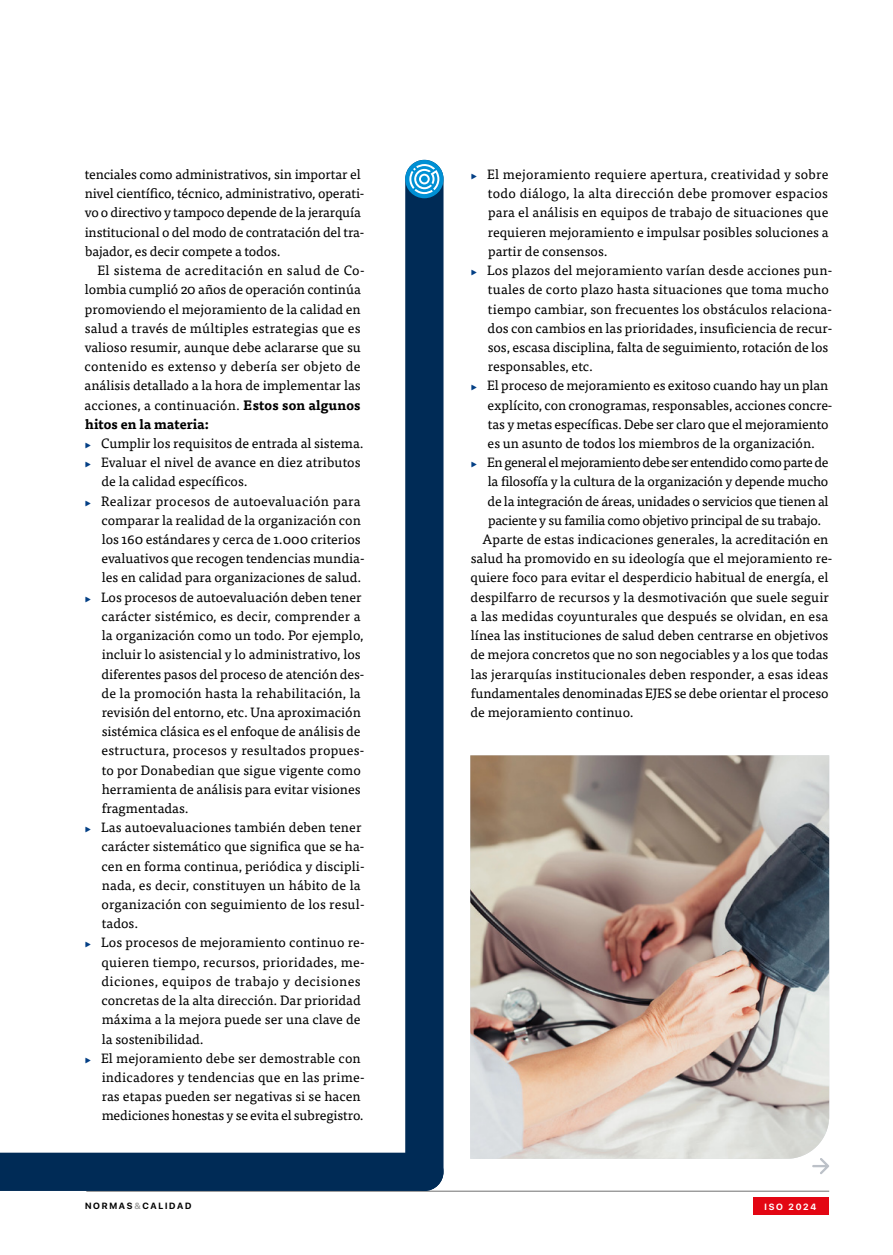
<style>
.page{position:relative;width:893px;height:1255px;background:#fff}
.page>*{position:absolute;margin:0;border:0;box-sizing:border-box;transform-origin:0 0}
.t1{font:13.5px/19.2px "Tisa Pro";color:#000}
.t2{font:13.5px "Tisa Pro";letter-spacing:-.02em;color:#000}
.t3{font:13.5px "Tisa Pro";letter-spacing:.02em;color:#000}
.t4{font:13.5px "Tisa Pro";letter-spacing:.025em;color:#000}
.t5{font:13.5px "Tisa Pro";letter-spacing:-.03em;color:#000}
.t6{font:700 13.5px "Tisa Pro";color:#000}
.t7{font:700 9px "SFUI Display";letter-spacing:.2em;color:#000}
.t8{font:700 9px "SFUI Display";letter-spacing:.2em;color:#fff}
.s1{font-weight:700}
.s2{font-size:10.5px;color:#033f85}
.s3{color:#9d9d9c}
</style>
<div class="page">
<hr style="left:86px;top:1190px;width:743px;height:1px;background:#706f6f">
<div style="left:754px;top:1197px;width:75px;height:17px;background:#e30613"></div>
<img style="left:470px;top:755px;width:359px;height:403px">
<div style="left:405px;top:160px;width:38px;height:1030px;background:#002b56;border-radius:19px"></div>
<div style="left:0;top:1152px;width:443px;height:38px;background:#002b56"></div>
<div style="left:405px;top:160px;width:39px;height:38px;background:#0090d4;border-radius:50%"></div>
<svg style="left:409px;top:164px;width:30px;height:30px"></svg>
<svg style="left:812px;top:1157px;width:17px;height:17px"></svg>
<p class="t1" style="left:85px;top:164px;width:281px">tenciales como administrativos, sin importar el nivel científico, técnico, administrativo, operati&shy;vo o directivo y tampoco depende de la jerarquía institucional o del modo de contratación del tra&shy;bajador, es decir compete a todos.</p>
<p class="t4" style="left:98px;top:260px;width:269px">El sistema de acreditación en salud de Co-</p>
<p class="t1" style="left:85px;top:279px;width:278px">lombia cumplió 20 años de operación continúa</p>
<p class="t1" style="left:85px;top:298px;width:277px">promoviendo el mejoramiento de la calidad en</p>
<p class="t1" style="left:85px;top:317px;width:277px">salud a través de múltiples estrategias que es</p>
<p class="t1" style="left:85px;top:337px;width:278px">valioso resumir, aunque debe aclararse que su</p>
<p class="t3" style="left:85px;top:356px;width:278px">contenido es extenso y debería ser objeto de</p>
<p class="t1" style="left:85px;top:375px;width:278px">análisis detallado a la hora de implementar las</p>
<p class="t1" style="left:85px;top:394px;width:277px">acciones, a continuación. <span class="s1">Estos son algunos</span></p>
<p class="t6" style="left:85px;top:413px;width:126px">hitos en la materia:</p>
<p class="t1" style="left:85px;top:433px;width:280px"><span class="s2">▸</span> Cumplir los requisitos de entrada al sistema.</p>
<p class="t1" style="left:85px;top:452px;width:277px"><span class="s2">▸</span> Evaluar el nivel de avance en diez atributos</p>
<p class="t1" style="left:102px;top:471px;width:148px">de la calidad específicos.</p>
<p class="t4" style="left:85px;top:491px;width:277px"><span class="s2">▸</span> Realizar procesos de autoevaluación para</p>
<p class="t1" style="left:102px;top:509px;width:261px">comparar la realidad de la organización con</p>
<p class="t1" style="left:102px;top:529px;width:260px">los 160 estándares y cerca de 1.000 criterios</p>
<p class="t1" style="left:102px;top:548px;width:265px">evaluativos que recogen tendencias mundia-</p>
<p class="t1" style="left:102px;top:567px;width:261px">les en calidad para organizaciones de salud.</p>
<p class="t1" style="left:85px;top:586px;width:278px"><span class="s2">▸</span> Los procesos de autoevaluación deben tener</p>
<p class="t1" style="left:102px;top:605px;width:261px">carácter sistémico, es decir, comprender a</p>
<p class="t1" style="left:102px;top:625px;width:263px">la organización como un todo. Por ejemplo,</p>
<p class="t1" style="left:102px;top:644px;width:260px">incluir lo asistencial y lo administrativo, los</p>
<p class="t1" style="left:102px;top:663px;width:264px">diferentes pasos del proceso de atención des-</p>
<p class="t1" style="left:102px;top:682px;width:261px">de la promoción hasta la rehabilitación, la</p>
<p class="t1" style="left:102px;top:701px;width:261px">revisión del entorno, etc. Una aproximación</p>
<p class="t1" style="left:102px;top:721px;width:260px">sistémica clásica es el enfoque de análisis de</p>
<p class="t1" style="left:102px;top:740px;width:264px">estructura, procesos y resultados propues-</p>
<p class="t1" style="left:102px;top:759px;width:260px">to por Donabedian que sigue vigente como</p>
<p class="t1" style="left:102px;top:778px;width:260px">herramienta de análisis para evitar visiones</p>
<p class="t1" style="left:102px;top:797px;width:88px">fragmentadas.</p>
<p class="t1" style="left:85px;top:817px;width:278px"><span class="s2">▸</span> Las autoevaluaciones también deben tener</p>
<p class="t1" style="left:102px;top:836px;width:264px">carácter sistemático que significa que se ha-</p>
<p class="t1" style="left:102px;top:855px;width:265px">cen en forma continua, periódica y discipli-</p>
<p class="t1" style="left:102px;top:874px;width:261px">nada, es decir, constituyen un hábito de la</p>
<p class="t1" style="left:102px;top:893px;width:265px">organización con seguimiento de los resul-</p>
<p class="t1" style="left:102px;top:913px;width:38px">tados.</p>
<p class="t1" style="left:85px;top:932px;width:281px"><span class="s2">▸</span> Los procesos de mejoramiento continuo re-</p>
<p class="t1" style="left:102px;top:951px;width:265px">quieren tiempo, recursos, prioridades, me-</p>
<p class="t4" style="left:102px;top:971px;width:261px">diciones, equipos de trabajo y decisiones</p>
<p class="t1" style="left:102px;top:989px;width:261px">concretas de la alta dirección. Dar prioridad</p>
<p class="t1" style="left:102px;top:1009px;width:261px">máxima a la mejora puede ser una clave de</p>
<p class="t1" style="left:102px;top:1028px;width:103px">la sostenibilidad.</p>
<p class="t1" style="left:85px;top:1047px;width:277px"><span class="s2">▸</span> El mejoramiento debe ser demostrable con</p>
<p class="t1" style="left:102px;top:1066px;width:264px">indicadores y tendencias que en las prime-</p>
<p class="t1" style="left:102px;top:1085px;width:261px">ras etapas pueden ser negativas si se hacen</p>
<p class="t1" style="left:102px;top:1105px;width:264px">mediciones honestas y se evita el subregistro.</p>
<p class="t3" style="left:471px;top:164px;width:359px"><span class="s2">▸</span> El mejoramiento requiere apertura, creatividad y sobre</p>
<p class="t3" style="left:488px;top:183px;width:342px">todo diálogo, la alta dirección debe promover espacios</p>
<p class="t1" style="left:488px;top:202px;width:342px">para el análisis en equipos de trabajo de situaciones que</p>
<p class="t1" style="left:488px;top:221px;width:342px">requieren mejoramiento e impulsar posibles soluciones a</p>
<p class="t1" style="left:488px;top:241px;width:121px">partir de consensos.</p>
<p class="t1" style="left:471px;top:260px;width:363px"><span class="s2">▸</span> Los plazos del mejoramiento varían desde acciones pun-</p>
<p class="t1" style="left:488px;top:279px;width:342px">tuales de corto plazo hasta situaciones que toma mucho</p>
<p class="t1" style="left:488px;top:298px;width:346px">tiempo cambiar, son frecuentes los obstáculos relaciona-</p>
<p class="t1" style="left:488px;top:317px;width:346px">dos con cambios en las prioridades, insuficiencia de recur-</p>
<p class="t1" style="left:488px;top:337px;width:342px">sos, escasa disciplina, falta de seguimiento, rotación de los</p>
<p class="t1" style="left:488px;top:356px;width:107px">responsables, etc.</p>
<p class="t1" style="left:471px;top:375px;width:359px"><span class="s2">▸</span> El proceso de mejoramiento es exitoso cuando hay un plan</p>
<p class="t1" style="left:488px;top:394px;width:346px">explícito, con cronogramas, responsables, acciones concre-</p>
<p class="t1" style="left:488px;top:413px;width:342px">tas y metas específicas. Debe ser claro que el mejoramiento</p>
<p class="t1" style="left:488px;top:433px;width:329px">es un asunto de todos los miembros de la organización.</p>
<p class="t5" style="left:471px;top:452px;width:359px"><span class="s2">▸</span> En general el mejoramiento debe ser entendido como parte de</p>
<p class="t2" style="left:488px;top:471px;width:342px">la filosofía y la cultura de la organización y depende mucho</p>
<p class="t2" style="left:488px;top:491px;width:342px">de la integración de áreas, unidades o servicios que tienen al</p>
<p class="t2" style="left:488px;top:510px;width:335px">paciente y su familia como objetivo principal de su trabajo.</p>
<p class="t1" style="left:482px;top:529px;width:348px">Aparte de estas indicaciones generales, la acreditación en</p>
<p class="t1" style="left:471px;top:548px;width:363px">salud ha promovido en su ideología que el mejoramiento re-</p>
<p class="t1" style="left:471px;top:567px;width:359px">quiere foco para evitar el desperdicio habitual de energía, el</p>
<p class="t1" style="left:471px;top:586px;width:360px">despilfarro de recursos y la desmotivación que suele seguir</p>
<p class="t1" style="left:471px;top:605px;width:359px">a las medidas coyunturales que después se olvidan, en esa</p>
<p class="t1" style="left:471px;top:625px;width:359px">línea las instituciones de salud deben centrarse en objetivos</p>
<p class="t1" style="left:471px;top:644px;width:359px">de mejora concretos que no son negociables y a los que todas</p>
<p class="t1" style="left:471px;top:663px;width:359px">las jerarquías institucionales deben responder, a esas ideas</p>
<p class="t1" style="left:471px;top:682px;width:359px">fundamentales denominadas EJES se debe orientar el proceso</p>
<p class="t1" style="left:471px;top:701px;width:165px">de mejoramiento continuo.</p>
<p class="t7" style="left:85px;top:1200px;width:108px">NORMAS<span class="s3">&amp;</span>CALIDAD</p>
<p class="t8" style="left:764px;top:1201px;width:53px">ISO 2024</p>
</div>
